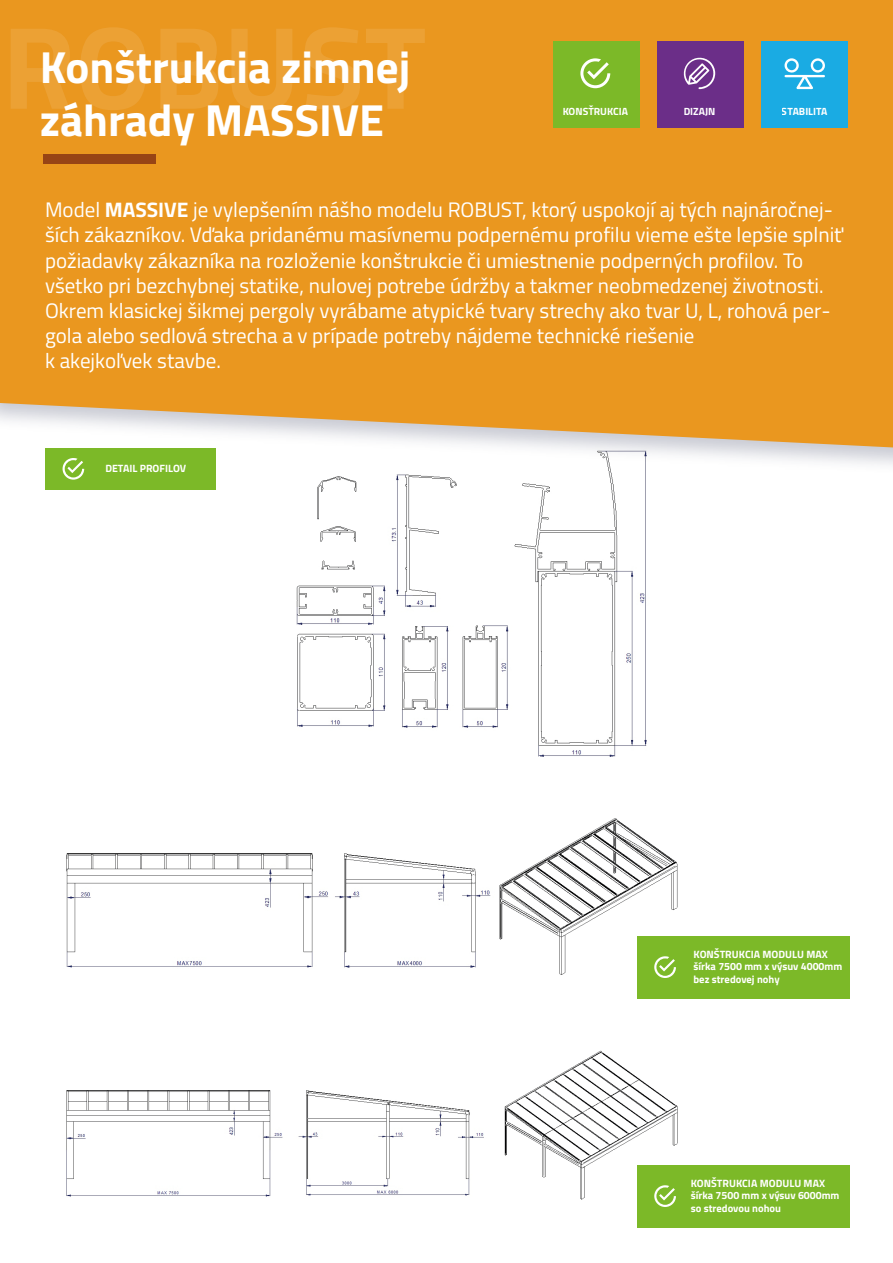
<style>
.page{position:relative;width:893px;height:1263px;background:#fff}
.page>*{position:absolute;margin:0;border:0;box-sizing:border-box;transform-origin:0 0}
.t1{font:700 117.75px "Titillium Web";color:#fff}
.t2{font:700 45px "Titillium Web";color:#fff}
.t3{font:21px/25.2px "Titillium Web";color:#fff}
.t4{font:700 10.65px/12.8px "Titillium Web";color:#fff}
.t5{font:700 10.5px "Titillium Web";color:#fff}
.t6{font:700 10.35px "Titillium Web";color:#fff}
.s1{font-weight:700}
</style>
<div class="page">
<img style="left:296px;top:481px;width:351px;height:276px">
<img style="left:45px;top:447px;width:848px;height:34px">
<div style="left:0;top:0;width:893px;height:447px;background:#ea971f"></div>
<div style="left:43px;top:154px;width:112px;height:9px;background:#974415"></div>
<div style="left:553px;top:41px;width:86px;height:87px;background:#7cb928"></div>
<svg style="left:580px;top:58px;width:30px;height:30px"></svg>
<div style="left:657px;top:41px;width:86px;height:87px;background:#6b2e88"></div>
<svg style="left:683px;top:57px;width:32px;height:32px"></svg>
<div style="left:761px;top:41px;width:87px;height:87px;background:#1aabe3"></div>
<svg style="left:784px;top:58px;width:41px;height:31px"></svg>
<img style="left:66px;top:818px;width:612px;height:157px">
<img style="left:66px;top:1050px;width:612px;height:150px">
<div style="left:46px;top:448px;width:170px;height:42px;background:#7cb928"></div>
<svg style="left:63px;top:458px;width:21px;height:22px"></svg>
<div style="left:637px;top:936px;width:213px;height:62px;background:#7cb928"></div>
<svg style="left:654px;top:956px;width:22px;height:22px"></svg>
<div style="left:637px;top:1165px;width:213px;height:62px;background:#7cb928"></div>
<svg style="left:654px;top:1185px;width:22px;height:22px"></svg>
<h1 class="t1" style="left:2px;top:-22px;width:426px">ROBUST</h1>
<h2 class="t2" style="left:40px;top:33px;width:372px">Konštrukcia zimnej</h2>
<h2 class="t2" style="left:40px;top:86px;width:346px">záhrady MASSIVE</h2>
<p class="t6" style="left:563px;top:103px;width:67px">KONSŤRUKCIA</p>
<p class="t6" style="left:684px;top:103px;width:33px">DIZAJN</p>
<p class="t6" style="left:782px;top:103px;width:47px">STABILITA</p>
<p class="t3" style="left:45px;top:196px;width:800px">Model <span class="s1">MASSIVE</span> je vylepšením nášho modelu ROBUST, ktorý uspokojí aj tých najnáročnej&shy;ších zákazníkov. Vďaka pridanému masívnemu podpernému profilu vieme ešte lepšie splniť požiadavky zákazníka na rozloženie konštrukcie či umiestnenie podperných profilov. To všetko pri bezchybnej statike, nulovej potrebe údržby a takmer neobmedzenej životnosti.<br>Okrem klasickej šikmej pergoly vyrábame atypické tvary strechy ako tvar U, L, rohová per&shy;gola alebo sedlová strecha a v prípade potreby nájdeme technické riešenie<br>k akejkoľvek stavbe.</p>
<p class="t5" style="left:105px;top:460px;width:82px">DETAIL PROFILOV</p>
<p class="t4" style="left:693px;top:947px;width:150px">KONŠTRUKCIA MODULU MAX šírka 7500 mm x výsuv 4000mm bez stredovej nohy</p>
<p class="t4" style="left:691px;top:1176px;width:150px">KONŠTRUKCIA MODULU MAX šírka 7500 mm x výsuv 6000mm so stredovou nohou</p>
</div>
